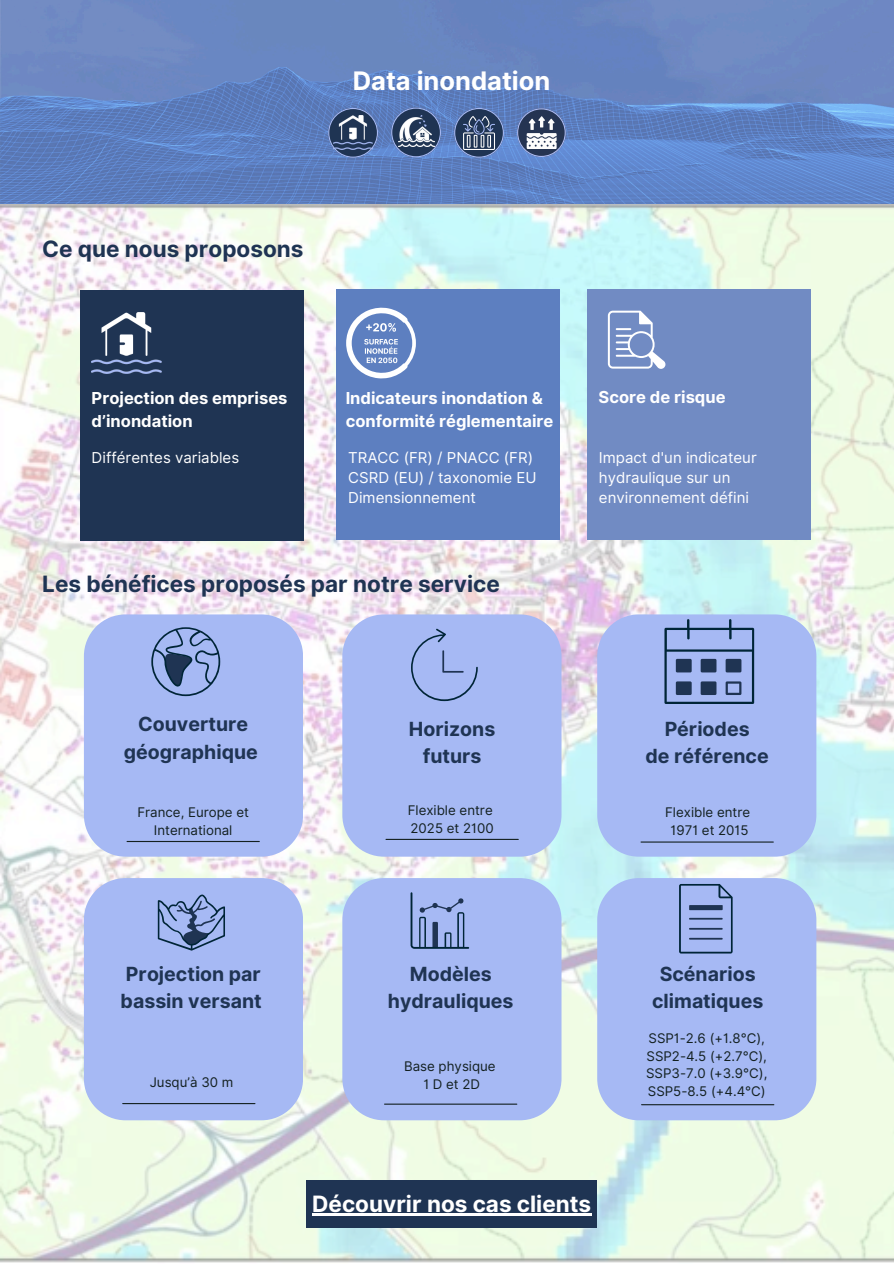
<style>
.page{position:relative;width:894px;height:1264px;background:#fff}
.page>*{position:absolute;margin:0;border:0;box-sizing:border-box;transform-origin:0 0}
.t1{font:700 25.5px "Inter";color:#fff}
.t2{font:700 22.5px "Inter";color:#1f3453}
.t3{font:700 22.5px "Inter";color:#fff}
.t4{font:700 19.5px/27px "Inter";color:#1f3453;text-align:center}
.t5{font:700 16.5px/22.5px "Inter";color:#fff}
.t6{font:15px/20.2px "Inter";color:#fff}
.t7{font:13.35px/17.7px "Inter";color:#132020;text-align:center}
</style>
<div class="page">
<img style="left:0;top:0;width:893px;height:1263px">
<div style="left:80px;top:290px;width:223px;height:251px;background:#1f3453"></div>
<div style="left:337px;top:289px;width:222px;height:251px;background:#5d7fc0"></div>
<div style="left:587px;top:289px;width:223px;height:251px;background:#718bc3"></div>
<svg style="left:607px;top:311px;width:59px;height:58px"></svg>
<img style="left:92px;top:312px;width:69px;height:61px">
<div style="left:84px;top:614px;width:219px;height:242px;background:#a6b9f4"></div>
<div style="left:342px;top:614px;width:219px;height:242px;background:#a6b9f4"></div>
<div style="left:597px;top:614px;width:219px;height:242px;background:#a6b9f4"></div>
<hr style="left:127px;top:841px;width:132px;height:1px;background:#132020">
<hr style="left:386px;top:838px;width:132px;height:2px;background:#132020">
<hr style="left:640px;top:841px;width:133px;height:1px;background:#132020">
<div style="left:84px;top:878px;width:219px;height:242px;background:#a6b9f4"></div>
<div style="left:342px;top:878px;width:219px;height:242px;background:#a6b9f4"></div>
<div style="left:597px;top:878px;width:219px;height:242px;background:#a6b9f4"></div>
<hr style="left:123px;top:1102px;width:132px;height:2px;background:#132020">
<hr style="left:384px;top:1103px;width:132px;height:1px;background:#132020">
<hr style="left:641px;top:1104px;width:132px;height:1px;background:#132020">
<div style="left:306px;top:1179px;width:291px;height:48px;background:#1f3453"></div>
<hr style="left:312px;top:1213px;width:279px;height:2px;background:#fff">
<svg style="left:346px;top:308px;width:70px;height:70px"></svg>
<svg style="left:158px;top:894px;width:67px;height:56px"></svg>
<svg style="left:410px;top:892px;width:59px;height:56px"></svg>
<svg style="left:151px;top:627px;width:69px;height:69px"></svg>
<svg style="left:411px;top:628px;width:66px;height:73px"></svg>
<svg style="left:664px;top:619px;width:90px;height:85px"></svg>
<svg style="left:679px;top:884px;width:53px;height:69px"></svg>
<svg style="left:328px;top:108px;width:49px;height:49px"></svg>
<img style="left:333px;top:116px;width:40px;height:33px">
<svg style="left:391px;top:107px;width:49px;height:50px"></svg>
<img style="left:398px;top:115px;width:36px;height:32px">
<svg style="left:454px;top:108px;width:49px;height:49px"></svg>
<svg style="left:517px;top:108px;width:48px;height:49px"></svg>
<h1 class="t1" style="left:352px;top:66px;width:199px">Data inondation</h1>
<p class="t2" style="left:42px;top:235px;width:262px">Ce que nous proposons</p>
<p class="t5" style="left:92px;top:387px;width:197px">Projection des emprises d’inondation</p>
<p class="t6" style="left:92px;top:447px;width:149px">Différentes variables</p>
<p class="t5" style="left:345px;top:387px;width:199px">Indicateurs inondation &amp;</p>
<p class="t5" style="left:598px;top:385px;width:128px">Score de risque</p>
<p class="t5" style="left:345px;top:410px;width:209px">conformité réglementaire</p>
<p class="t6" style="left:348px;top:447px;width:190px">TRACC (FR) / PNACC (FR)<br>CSRD (EU) / taxonomie EU<br>Dimensionnement</p>
<p class="t6" style="left:598px;top:447px;width:159px">Impact d'un indicateur hydraulique sur un environnement défini</p>
<h3 class="t2" style="left:42px;top:570px;width:459px">Les bénéfices proposés par notre service</h3>
<h2 class="t4" style="left:124px;top:711px;width:135px">Couverture géographique</h2>
<h4 class="t4" style="left:409px;top:715px;width:88px">Horizons futurs</h4>
<h4 class="t4" style="left:645px;top:715px;width:125px">Périodes<br>de référence</h4>
<p class="t7" style="left:137px;top:803px;width:113px">France, Europe et<br>International</p>
<h5 class="t7" style="left:407px;top:801px;width:87px">Flexible entre</h5>
<p class="t7" style="left:410px;top:818px;width:84px">2025 et 2100</p>
<h5 class="t7" style="left:665px;top:803px;width:87px">Flexible entre</h5>
<p class="t7" style="left:670px;top:821px;width:79px">1971 et 2015</p>
<h5 class="t4" style="left:121px;top:960px;width:142px;text-align:left">Projection par bassin versant</h5>
<h2 class="t4" style="left:388px;top:960px;width:127px">Modèles hydrauliques</h2>
<p class="t4" style="left:652px;top:960px;width:113px">Scénarios climatiques</p>
<p class="t7" style="left:404px;top:1057px;width:93px">Base physique</p>
<p class="t7" style="left:150px;top:1073px;width:85px">Jusqu’à 30 m</p>
<h3 class="t7" style="left:423px;top:1075px;width:58px">1Det2D</h3>
<p class="t3" style="left:312px;top:1189px;width:280px">Découvrir nos cas clients</p>
<h4 class="t7" style="left:646px;top:1029px;width:123px;text-align:left">SSP1-2.6 (+1.8°C),<br>SSP2-4.5 (+2.7°C),<br>SSP3-7.0 (+3.9°C),<br>SSP5-8.5 (+4.4°C)</h4>
</div>
